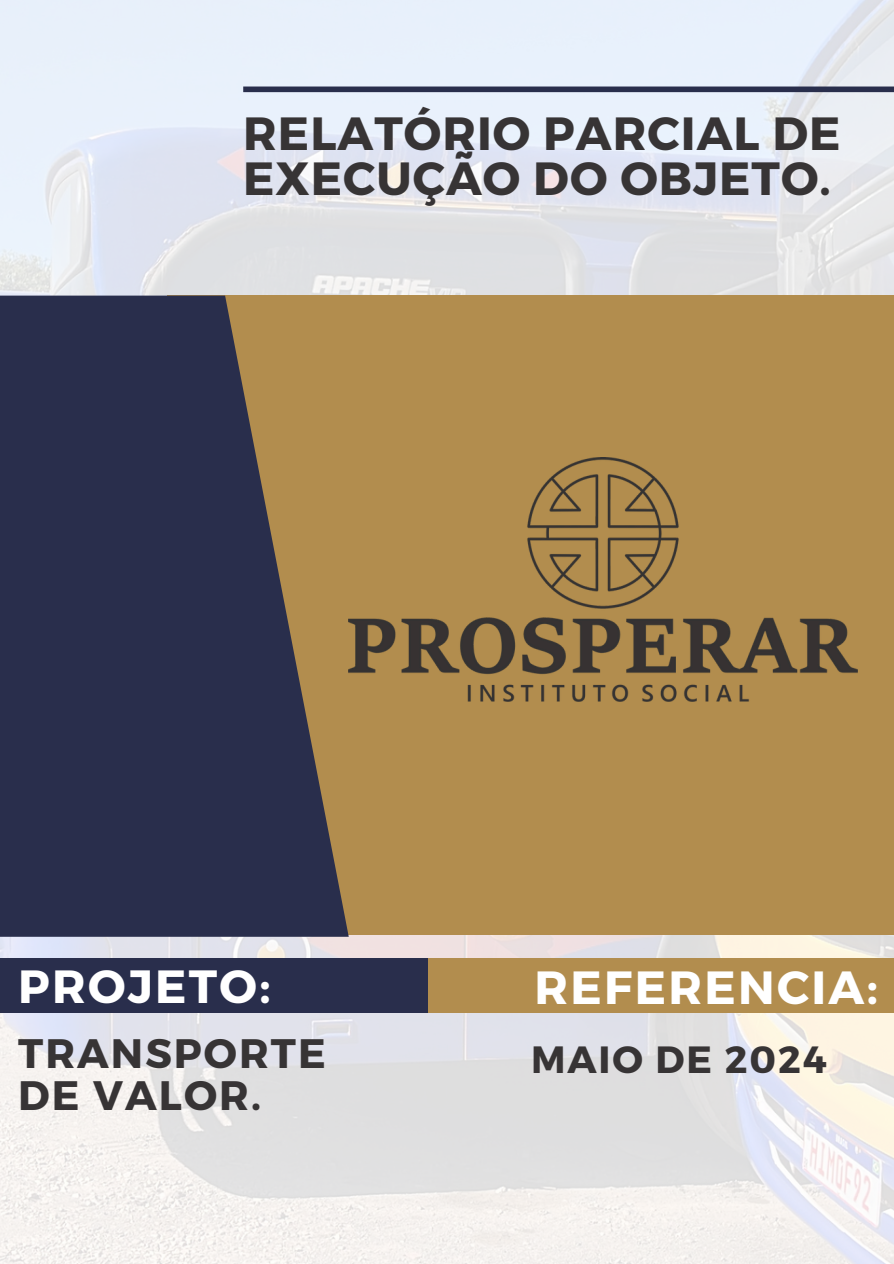
<style>
.page{position:relative;width:894px;height:1264px;background:#fff}
.page>*{position:absolute;margin:0;border:0;box-sizing:border-box;transform-origin:0 0}
.t1{font:700 46.5px/45px "Montserrat";letter-spacing:.02em;color:#373435}
.t2{font:700 46.5px "Montserrat";letter-spacing:.05em;color:#fff}
.t3{font:700 41.1px/41.8px "Montserrat";letter-spacing:.05em;color:#373435}
.t4{font:700 37.95px "Montserrat";letter-spacing:.05em;color:#373435}
</style>
<div class="page">
<img style="left:0;top:0;width:893px;height:1263px">
<div style="left:167px;top:296px;width:726px;height:638px;background:#b28d4e"></div>
<svg style="left:0;top:295px;width:348px;height:641px;fill:#292e4c"></svg>
<div style="left:243px;top:86px;width:650px;height:6px;background:#292e4c"></div>
<img style="left:348px;top:457px;width:509px;height:244px">
<div style="left:0;top:958px;width:428px;height:55px;background:#292e4c"></div>
<div style="left:428px;top:958px;width:465px;height:55px;background:#b28d4e"></div>
<h1 class="t1" style="left:243px;top:109px;width:598px">RELATÓRIO PARCIAL DE<br>EXECUÇÃO DO OBJETO.</h1>
<p class="t2" style="left:18px;top:956px;width:254px">PROJETO:</p>
<h1 class="t3" style="left:18px;top:1030px;width:309px">TRANSPORTE<br>DE VALOR.</h1>
<h1 class="t2" style="left:534px;top:957px;width:345px">REFERENCIA:</h1>
<p class="t4" style="left:531px;top:1035px;width:297px">MAIO DE 2024</p>
</div>
